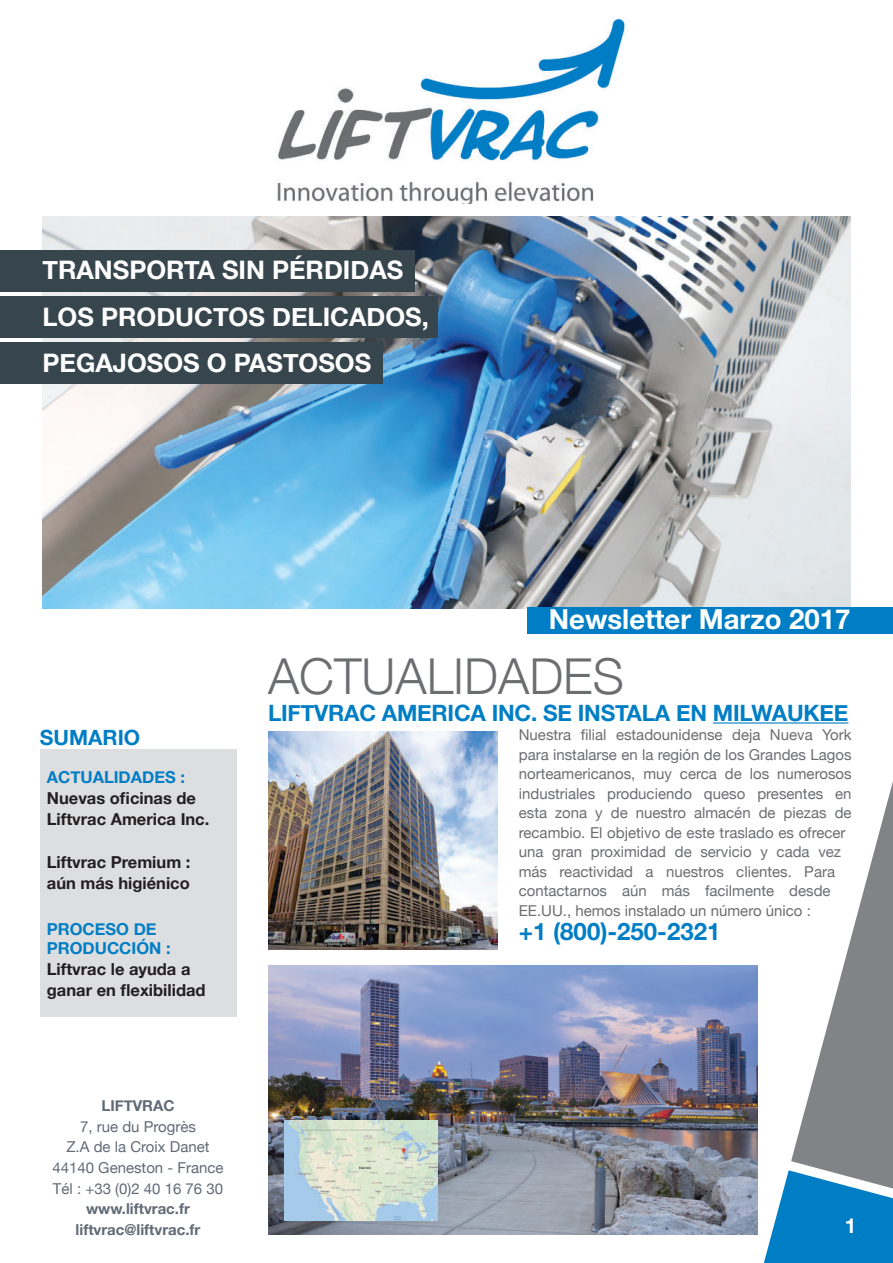
<style>
.page{position:relative;width:893px;height:1263px;background:#fff}
.page>*{position:absolute;margin:0;border:0;box-sizing:border-box;transform-origin:0 0}
.t1{font:300 49.5px "Helvetica Neue";color:#6c6d70}
.t2{font:700 27.6px "Helvetica Neue";color:#fff}
.t3{font:700 25.5px/46.5px "Helvetica Neue";color:#fff}
.t4{font:700 24px "Helvetica Neue";color:#007ec5}
.t5{font:700 22.5px "Helvetica Neue";letter-spacing:-.01em;color:#007ec5}
.t6{font:700 21px "Helvetica Neue";color:#007ec5}
.t7{font:700 20.7px "Helvetica Neue";color:#fff}
.t8{font:700 16.5px/21px "Helvetica Neue";color:#231f20}
.t9{font:700 16.5px/19.5px "Helvetica Neue";color:#007ec5}
.t10{font:15px/19.5px "Helvetica Neue";color:#6c6d70}
.t11{font:15px/20.7px "Helvetica Neue";color:#616a76;text-align:center}
.t12{font:700 15px/20.7px "Helvetica Neue";color:#616a76;text-align:center}
</style>
<div class="page">
<img style="left:43px;top:217px;width:807px;height:391px">
<div style="left:527px;top:607px;width:366px;height:26px;background:#007ec5"></div>
<hr style="left:713px;top:722px;width:135px;height:1px;background:#007ec5">
<div style="left:0;top:250px;width:414px;height:41px;background:#37454d"></div>
<div style="left:0;top:296px;width:438px;height:41px;background:#37454d"></div>
<div style="left:0;top:342px;width:383px;height:41px;background:#37454d"></div>
<div style="left:40px;top:750px;width:196px;height:267px;background:#dddee0"></div>
<svg style="left:764px;top:781px;width:129px;height:482px"></svg>
<img style="left:268px;top:731px;width:229px;height:218px">
<img style="left:268px;top:965px;width:489px;height:270px">
<img style="left:285px;top:1121px;width:153px;height:99px">
<img style="left:277px;top:18px;width:351px;height:186px">
<h3 class="t3" style="left:43px;top:248px;width:388px">TRANSPORTA SIN PÉRDIDAS<br>LOS PRODUCTOS DELICADOS,<br>PEGAJOSOS O PASTOSOS</h3>
<h2 class="t2" style="left:549px;top:598px;width:303px">NEWSLETTER MARZO 2017</h2>
<h3 class="t6" style="left:40px;top:721px;width:102px">SUMARIO</h3>
<p class="t9" style="left:47px;top:768px;width:140px">ACTUALIDADES :</p>
<p class="t8" style="left:47px;top:788px;width:164px">NUEVAS OFICINAS DE<br>LIFTVRAC AMERICA INC.</p>
<p class="t8" style="left:47px;top:851px;width:145px">LIFTVRAC PREMIUM :<br>AÚN MÁS HIGIÉNICO</p>
<p class="t9" style="left:47px;top:919px;width:125px">PROCESO DE<br>PRODUCCIÓN :</p>
<p class="t8" style="left:47px;top:959px;width:160px">LIFTVRAC LE AYUDA A<br>GANAR EN FLEXIBILIDAD</p>
<p class="t12" style="left:101px;top:1095px;width:19px">LIFTVRAC</p>
<p class="t11" style="left:52px;top:1117px;width:173px">7, rue du Progrès<br>Z.A de la Croix Danet<br>44140 Geneston - France<br>Tél : +33 (0)2 40 16 76 30</p>
<p class="t12" style="left:76px;top:1199px;width:126px">WWW.LIFTVRAC.FR<br>LIFTVRAC@LIFTVRAC.FR</p>
<h1 class="t1" style="left:268px;top:637px;width:357px">ACTUALIDADES</h1>
<h3 class="t5" style="left:268px;top:695px;width:582px">LIFTVRAC AMERICA INC. SE INSTALA EN MILWAUKEE</h3>
<p class="t10" style="left:519px;top:726px;width:334px">Nuestra filial estadounidense deja Nueva York para instalarse en la región de los Grandes Lagos norteamericanos, muy cerca de los numerosos industriales produciendo queso presentes en esta zona y de nuestro almacén de piezas de recambio. El objetivo de este traslado es ofrecer una gran proximidad de servicio y cada vez más reactividad a nuestros clientes. Para contactarnos aún más facilmente desde EE.UU., hemos instalado un número único :</p>
<h3 class="t4" style="left:519px;top:912px;width:203px">+1 (800)-250-2321</h3>
<h3 class="t7" style="left:845px;top:1209px;width:13px">1</h3>
</div>
